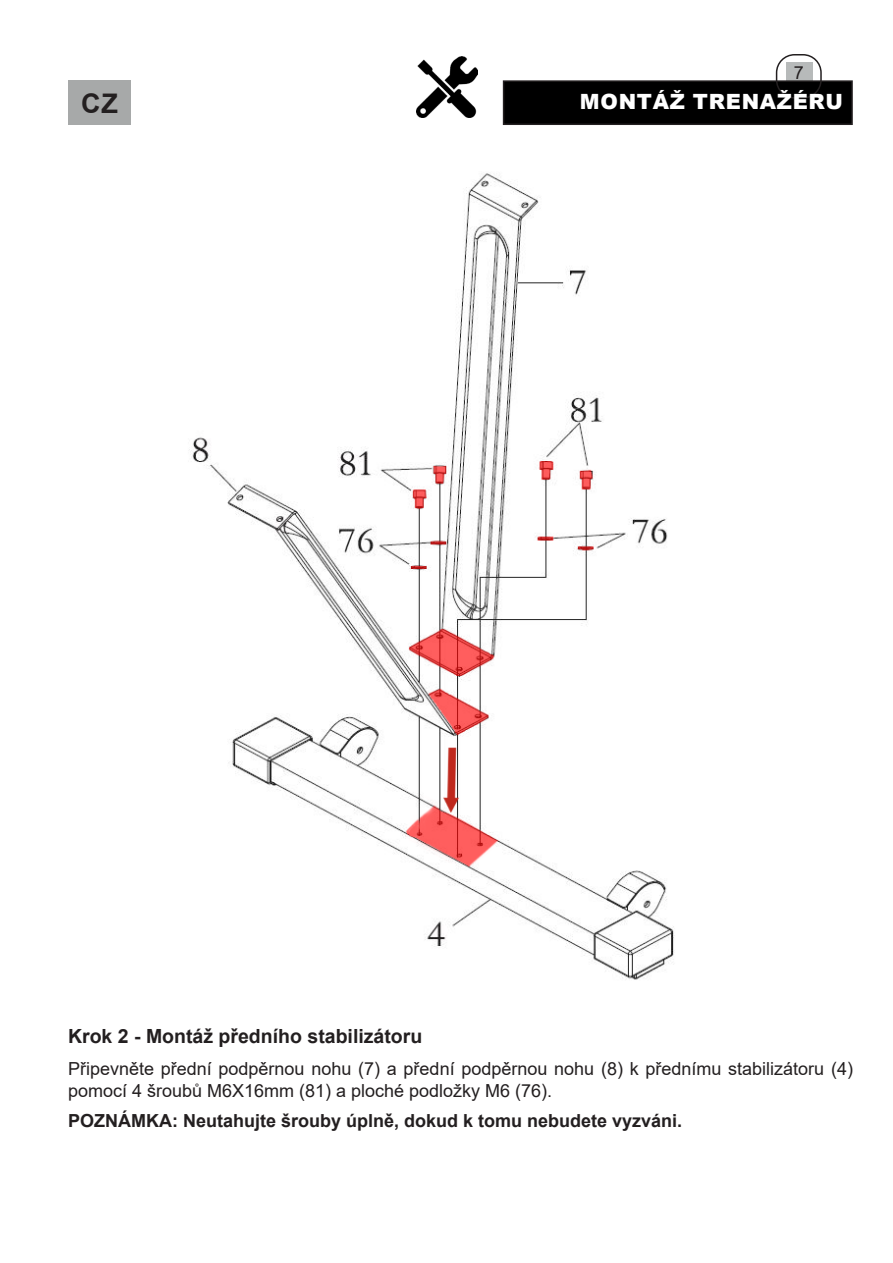
<style>
.page{position:relative;width:893px;height:1263px;background:#fff}
.page>*{position:absolute;margin:0;border:0;box-sizing:border-box;transform-origin:0 0}
.t1{font:700 27px "Arial";color:#231f20}
.t2{font:900 21px "Arial";letter-spacing:.035em;color:#fff}
.Ztucneni{font:700 19.5px "Arial";color:#231f20}
.Nadpisy{font:18px/21.6px "Arial";color:#231f20}
.Nadpisy-2{font:700 18px "Arial";color:#231f20}
</style>
<div class="page">
<div style="left:786px;top:62px;width:26px;height:21px;background:#b7baba"></div>
<div style="left:504px;top:81px;width:348px;height:43px;background:#000"></div>
<div style="left:503px;top:80px;width:350px;height:45px;border:2px solid #231f20"></div>
<div style="left:776px;top:54px;width:46px;height:45px;border:2px solid #231f20;border-radius:18px"></div>
<img style="left:417px;top:56px;width:61px;height:61px">
<div style="left:68px;top:80px;width:63px;height:45px;background:#a7a9a9"></div>
<img style="left:189px;top:173px;width:486px;height:807px">
<p class="Nadpisy" style="left:794px;top:61px;width:12px">7</p>
<h1 class="t1" style="left:81px;top:84px;width:38px">CZ</h1>
<p class="t2" style="left:580px;top:87px;width:264px">MONTÁŽ TRENAŽÉRU</p>
<p class="Ztucneni" style="left:68px;top:1022px;width:356px">Krok 2 - Montáž předního stabilizátoru</p>
<p class="Nadpisy" style="left:68px;top:1058px;width:786px">Připevněte přední podpěrnou nohu (7) a přední podpěrnou nohu (8) k přednímu stabilizátoru (4) pomocí 4 šroubů M6X16mm (81) a ploché podložky M6 (76).</p>
<p class="Nadpisy-2" style="left:68px;top:1108px;width:616px">POZNÁMKA: Neutahujte šrouby úplně, dokud k tomu nebudete vyzváni.</p>
</div>
